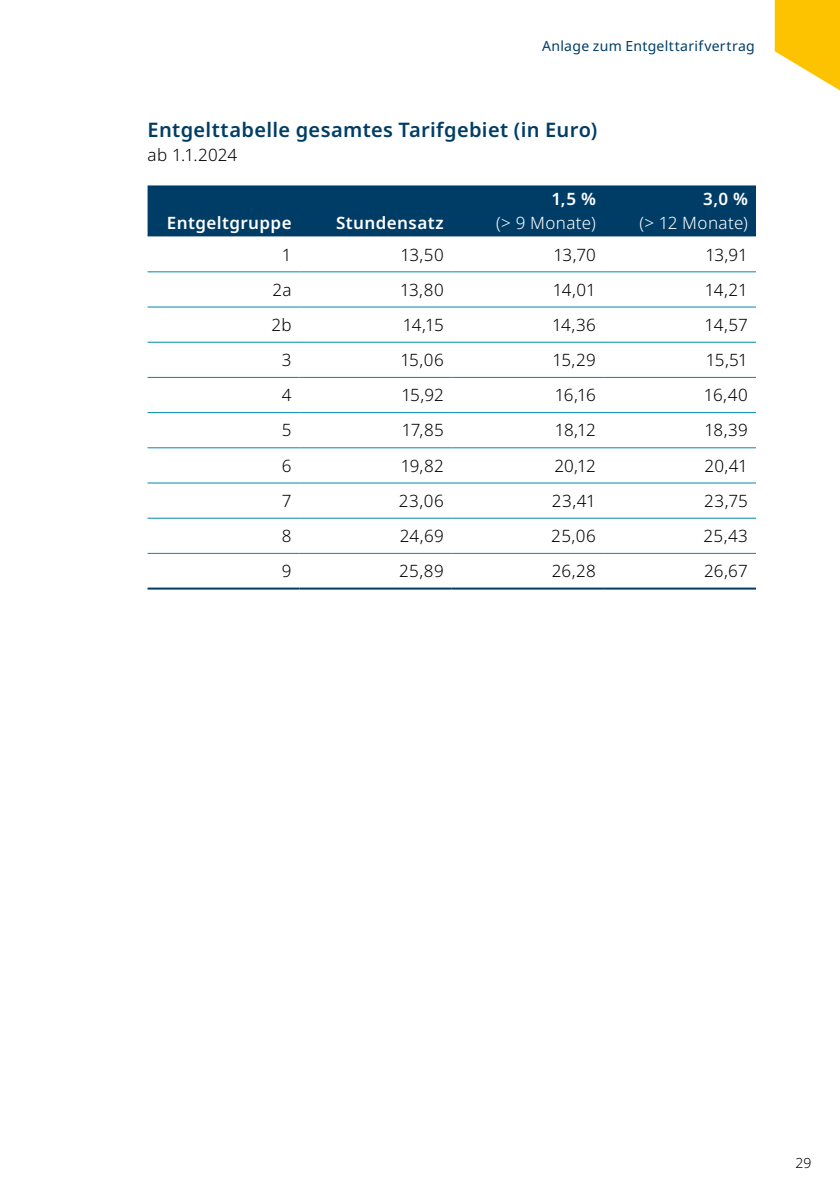
<style>
.page{position:relative;width:840px;height:1191px;background:#fff}
.page>*{position:absolute;margin:0;border:0;box-sizing:border-box;transform-origin:0 0}
.t1{font:600 20px "Noto Sans";letter-spacing:.015em;color:#003d66}
.t2{font:300 17px "Noto Sans";letter-spacing:.005em;color:#000}
.t3{font:600 17px "Noto Sans";letter-spacing:.025em;color:#fff}
.t4{font:300 17px "Noto Sans";letter-spacing:.025em;color:#fff}
.t5{font:14px "Noto Sans";letter-spacing:.02em;color:#003d66}
.t6{font:300 14px "Noto Sans";color:#000}
</style>
<div class="page">
<svg style="left:774px;top:0;width:65px;height:90px"></svg>
<div style="left:147px;top:185px;width:608px;height:52px;background:#003d66"></div>
<svg style="left:147px;top:272px;width:608px;height:70px"></svg>
<svg style="left:147px;top:376px;width:608px;height:177px"></svg>
<hr style="left:147px;top:553px;width:152px;height:1px;background:#0089ad">
<hr style="left:299px;top:553px;width:152px;height:1px;background:#0089ad">
<hr style="left:451px;top:553px;width:152px;height:1px;background:#0089ad">
<hr style="left:603px;top:553px;width:152px;height:1px;background:#0089ad">
<hr style="left:147px;top:271px;width:152px;height:1px;background:#0089ad">
<hr style="left:299px;top:271px;width:152px;height:1px;background:#0089ad">
<hr style="left:451px;top:271px;width:152px;height:1px;background:#0089ad">
<hr style="left:603px;top:271px;width:152px;height:1px;background:#0089ad">
<hr style="left:147px;top:307px;width:152px;height:1px;background:#0089ad">
<hr style="left:299px;top:307px;width:152px;height:1px;background:#0089ad">
<hr style="left:451px;top:307px;width:152px;height:1px;background:#0089ad">
<hr style="left:603px;top:307px;width:152px;height:1px;background:#0089ad">
<hr style="left:147px;top:342px;width:152px;height:1px;background:#0089ad">
<hr style="left:299px;top:342px;width:152px;height:1px;background:#0089ad">
<hr style="left:451px;top:342px;width:152px;height:1px;background:#0089ad">
<hr style="left:603px;top:342px;width:152px;height:1px;background:#0089ad">
<hr style="left:147px;top:377px;width:152px;height:1px;background:#0089ad">
<hr style="left:299px;top:377px;width:152px;height:1px;background:#0089ad">
<hr style="left:451px;top:377px;width:152px;height:1px;background:#0089ad">
<hr style="left:603px;top:377px;width:152px;height:1px;background:#0089ad">
<hr style="left:147px;top:412px;width:152px;height:1px;background:#0089ad">
<hr style="left:299px;top:412px;width:152px;height:1px;background:#0089ad">
<hr style="left:451px;top:412px;width:152px;height:1px;background:#0089ad">
<hr style="left:603px;top:412px;width:152px;height:1px;background:#0089ad">
<hr style="left:147px;top:447px;width:152px;height:1px;background:#0089ad">
<hr style="left:299px;top:447px;width:152px;height:1px;background:#0089ad">
<hr style="left:451px;top:447px;width:152px;height:1px;background:#0089ad">
<hr style="left:603px;top:447px;width:152px;height:1px;background:#0089ad">
<hr style="left:147px;top:482px;width:152px;height:1px;background:#0089ad">
<hr style="left:299px;top:482px;width:152px;height:1px;background:#0089ad">
<hr style="left:451px;top:482px;width:152px;height:1px;background:#0089ad">
<hr style="left:603px;top:482px;width:152px;height:1px;background:#0089ad">
<hr style="left:147px;top:518px;width:152px;height:1px;background:#0089ad">
<hr style="left:299px;top:518px;width:152px;height:1px;background:#0089ad">
<hr style="left:451px;top:518px;width:152px;height:1px;background:#0089ad">
<hr style="left:603px;top:518px;width:152px;height:1px;background:#0089ad">
<hr style="left:147px;top:587px;width:152px;height:2px;background:#003d66">
<hr style="left:299px;top:587px;width:152px;height:2px;background:#003d66">
<hr style="left:451px;top:587px;width:152px;height:2px;background:#003d66">
<hr style="left:603px;top:587px;width:152px;height:2px;background:#003d66">
<p class="t5" style="left:541px;top:38px;width:214px">Anlage zum Entgelttarifvertrag</p>
<p class="t1" style="left:147px;top:119px;width:451px">Entgelttabelle gesamtes Tarifgebiet (in Euro)</p>
<p class="t2" style="left:147px;top:146px;width:91px">ab 1.1.2024</p>
<p class="t3" style="left:167px;top:213px;width:126px">Entgeltgruppe</p>
<p class="t3" style="left:336px;top:213px;width:109px">Stundensatz</p>
<p class="t3" style="left:551px;top:189px;width:46px">1,5 %</p>
<p class="t4" style="left:496px;top:213px;width:101px">(&gt; 9 Monate)</p>
<p class="t3" style="left:702px;top:189px;width:46px">3,0 %</p>
<p class="t4" style="left:639px;top:213px;width:110px">(&gt; 12 Monate)</p>
<p class="t2" style="left:282px;top:245px;width:11px">1</p>
<p class="t2" style="left:400px;top:245px;width:45px">13,50</p>
<p class="t2" style="left:553px;top:245px;width:44px">13,70</p>
<p class="t2" style="left:705px;top:245px;width:44px">13,91</p>
<p class="t2" style="left:272px;top:280px;width:21px">2a</p>
<p class="t2" style="left:400px;top:280px;width:45px">13,80</p>
<p class="t2" style="left:552px;top:280px;width:45px">14,01</p>
<p class="t2" style="left:704px;top:280px;width:45px">14,21</p>
<p class="t2" style="left:271px;top:315px;width:22px">2b</p>
<p class="t2" style="left:402px;top:315px;width:42px">14,15</p>
<p class="t2" style="left:552px;top:315px;width:45px">14,36</p>
<p class="t2" style="left:704px;top:315px;width:45px">14,57</p>
<p class="t2" style="left:282px;top:350px;width:11px">3</p>
<p class="t2" style="left:400px;top:350px;width:45px">15,06</p>
<p class="t2" style="left:552px;top:350px;width:45px">15,29</p>
<p class="t2" style="left:705px;top:350px;width:43px">15,51</p>
<p class="t2" style="left:282px;top:385px;width:11px">4</p>
<p class="t2" style="left:401px;top:385px;width:44px">15,92</p>
<p class="t2" style="left:554px;top:385px;width:43px">16,16</p>
<p class="t2" style="left:703px;top:385px;width:46px">16,40</p>
<p class="t2" style="left:282px;top:420px;width:11px">5</p>
<p class="t2" style="left:402px;top:420px;width:43px">17,85</p>
<p class="t2" style="left:554px;top:420px;width:42px">18,12</p>
<p class="t2" style="left:704px;top:420px;width:45px">18,39</p>
<p class="t2" style="left:282px;top:456px;width:11px">6</p>
<p class="t2" style="left:400px;top:456px;width:44px">19,82</p>
<p class="t2" style="left:554px;top:456px;width:43px">20,12</p>
<p class="t2" style="left:704px;top:456px;width:45px">20,41</p>
<p class="t2" style="left:282px;top:491px;width:11px">7</p>
<p class="t2" style="left:399px;top:491px;width:46px">23,06</p>
<p class="t2" style="left:551px;top:491px;width:45px">23,41</p>
<p class="t2" style="left:704px;top:491px;width:45px">23,75</p>
<p class="t2" style="left:282px;top:526px;width:11px">8</p>
<p class="t2" style="left:399px;top:526px;width:45px">24,69</p>
<p class="t2" style="left:551px;top:526px;width:46px">25,06</p>
<p class="t2" style="left:703px;top:526px;width:46px">25,43</p>
<p class="t2" style="left:282px;top:561px;width:11px">9</p>
<p class="t2" style="left:399px;top:561px;width:46px">25,89</p>
<p class="t2" style="left:551px;top:561px;width:46px">26,28</p>
<p class="t2" style="left:703px;top:561px;width:45px">26,67</p>
<p class="t6" style="left:795px;top:1155px;width:18px">29</p>
</div>
